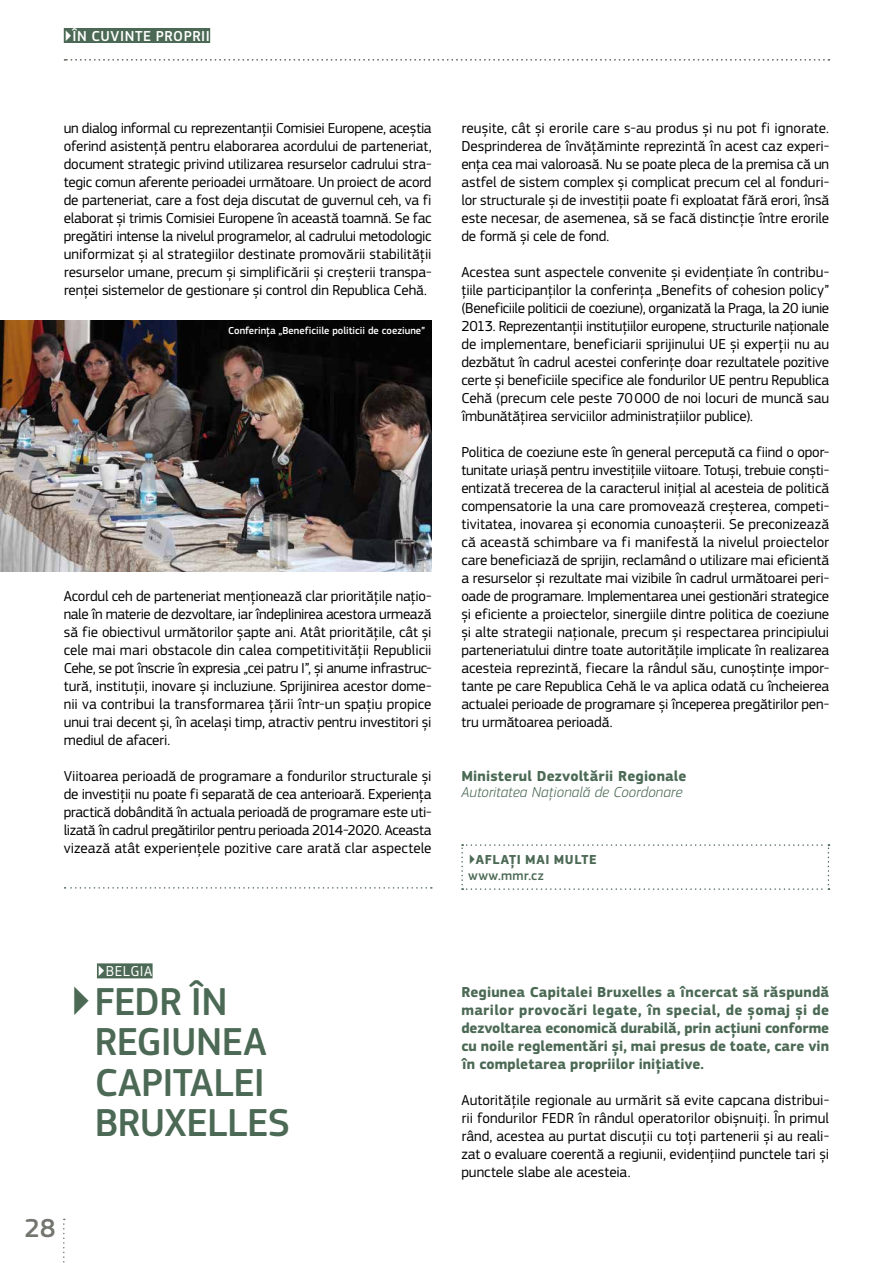
<style>
.page{position:relative;width:893px;height:1263px;background:#fff}
.page>*{position:absolute;margin:0;border:0;box-sizing:border-box;transform-origin:0 0}
.t1{font:500 40.5px/40.5px "EC Square Sans Pro";letter-spacing:-.015em;color:#4b6954}
.t2{font:500 27px "EC Square Sans Pro";color:#73766e}
.t3{font:15px/18px "EC Square Sans Pro";letter-spacing:-.01em;color:#000;text-align:justify}
.t4{font:700 15px/18px "EC Square Sans Pro";letter-spacing:.005em;color:#4b6954;text-align:justify}
.t5{font:italic 300 15px "EC Square Sans Pro";letter-spacing:.005em;color:#4b6954}
.t6{font:500 15px "EC Square Sans Pro";letter-spacing:.04em;color:#fff}
.t7{font:15px "EC Square Sans Pro";letter-spacing:.03em;color:#fff}
.t8{font:700 13.5px "EC Square Sans Pro";letter-spacing:.05em;color:#4b6954}
.t9{font:500 13.5px "EC Square Sans Pro";letter-spacing:.03em;color:#4b6954}
.t10{font:500 10.5px "EC Square Sans Pro";color:#fff}
</style>
<div class="page">
<img style="left:0;top:320px;width:432px;height:252px">
<svg style="left:461px;top:844px;width:368px;height:46px"></svg>
<svg style="left:65px;top:887px;width:367px;height:2px"></svg>
<div style="left:97px;top:963px;width:56px;height:15px;background:#4b6954"></div>
<div style="left:64px;top:28px;width:146px;height:15px;background:#4b6954"></div>
<svg style="left:63px;top:1219px;width:2px;height:44px"></svg>
<svg style="left:65px;top:59px;width:764px;height:2px"></svg>
<p class="t6" style="left:64px;top:27px;width:148px">▶ÎN CUVINTE PROPRII</p>
<p class="t3" style="left:64px;top:119px;width:369px">un dialog informal cu reprezentanţii Comisiei Europene, aceştia oferind asistenţă pentru elaborarea acordului de parteneriat, document strategic privind utilizarea resurselor cadrului stra&shy;tegic comun aferente perioadei următoare. Un proiect de acord de parteneriat, care a fost deja discutat de guvernul ceh, va fi elaborat şi trimis Comisiei Europene în această toamnă. Se fac pregătiri intense la nivelul programelor, al cadrului metodologic uniformizat şi al strategiilor destinate promovării stabilităţii resurselor umane, precum şi simplificării şi creşterii transpa&shy;renţei sistemelor de gestionare şi control din Republica Cehă.</p>
<p class="t10" style="left:228px;top:325px;width:198px">Conferinţa „Beneficiile politicii de coeziune”</p>
<p class="t3" style="left:64px;top:587px;width:369px">Acordul ceh de parteneriat menţionează clar priorităţile naţio&shy;nale în materie de dezvoltare, iar îndeplinirea acestora urmează să fie obiectivul următorilor şapte ani. Atât priorităţile, cât şi cele mai mari obstacole din calea competitivităţii Republicii Cehe, se pot înscrie în expresia „cei patru I”, şi anume infrastruc&shy;tură, instituţii, inovare şi incluziune. Sprijinirea acestor dome&shy;nii va contribui la transformarea ţării într-un spaţiu propice unui trai decent şi, în acelaşi timp, atractiv pentru investitori şi mediul de afaceri.</p>
<p class="t3" style="left:64px;top:767px;width:369px">Viitoarea perioadă de programare a fondurilor structurale şi de investiţii nu poate fi separată de cea anterioară. Experienţa practică dobândită în actuala perioadă de programare este uti&shy;lizată în cadrul pregătirilor pentru perioada 2014-2020. Aceasta vizează atât experienţele pozitive care arată clar aspectele</p>
<p class="t3" style="left:461px;top:119px;width:369px">reuşite, cât şi erorile care s-au produs şi nu pot fi ignorate.<br>Desprinderea de învăţăminte reprezintă în acest caz experi&shy;enţa cea mai valoroasă. Nu se poate pleca de la premisa că un astfel de sistem complex şi complicat precum cel al fonduri&shy;lor structurale şi de investiţii poate fi exploatat fără erori, însă este necesar, de asemenea, să se facă distincţie între erorile de formă şi cele de fond.</p>
<p class="t3" style="left:461px;top:263px;width:369px">Acestea sunt aspectele convenite şi evidenţiate în contribu&shy;ţiile participanţilor la conferinţa „Benefits of cohesion policy” (Beneficiile politicii de coeziune), organizată la Praga, la 20 iunie 2013. Reprezentanţii instituţiilor europene, structurile naţionale de implementare, beneficiarii sprijinului UE şi experţii nu au dezbătut în cadrul acestei conferinţe doar rezultatele pozitive certe şi beneficiile specifice ale fondurilor UE pentru Republica Cehă (precum cele peste 70000 de noi locuri de muncă sau îmbunătăţirea serviciilor administraţiilor publice).</p>
<p class="t3" style="left:461px;top:443px;width:369px">Politica de coeziune este în general percepută ca fiind o opor&shy;tunitate uriaşă pentru investiţiile viitoare. Totuşi, trebuie conşti&shy;entizată trecerea de la caracterul iniţial al acesteia de politică compensatorie la una care promovează creşterea, competi&shy;tivitatea, inovarea şi economia cunoaşterii. Se preconizează că această schimbare va fi manifestă la nivelul proiectelor care beneficiază de sprijin, reclamând o utilizare mai eficientă a resurselor şi rezultate mai vizibile în cadrul următoarei peri&shy;oade de programare. Implementarea unei gestionări strategice şi eficiente a proiectelor, sinergiile dintre politica de coeziune şi alte strategii naţionale, precum şi respectarea principiului parteneriatului dintre toate autorităţile implicate în realizarea acesteia reprezintă, fiecare la rândul său, cunoştinţe impor&shy;tante pe care Republica Cehă le va aplica odată cu încheierea actualei perioade de programare şi începerea pregătirilor pen&shy;tru următoarea perioadă.</p>
<p class="t4" style="left:461px;top:767px;width:227px">Ministerul Dezvoltării Regionale</p>
<p class="t5" style="left:461px;top:783px;width:223px">Autoritatea Naţională de Coordonare</p>
<p class="t8" style="left:468px;top:852px;width:130px">▶AFLAŢI MAI MULTE</p>
<p class="t9" style="left:468px;top:868px;width:77px">www.mmr.cz</p>
<h2 class="t2" style="left:25px;top:1212px;width:32px">28</h2>
<p class="t7" style="left:97px;top:962px;width:57px">▶BELGIA</p>
<h1 class="t1" style="left:95px;top:982px;width:197px;text-indent:-26px">▶FEDR ÎN<br>REGIUNEA<br>CAPITALEI<br>BRUXELLES</h1>
<p class="t4" style="left:461px;top:983px;width:369px">Regiunea Capitalei Bruxelles a încercat să răspundă marilor provocări legate, în special, de şomaj şi de dezvoltarea economică durabilă, prin acţiuni conforme cu noile reglementări şi, mai presus de toate, care vin în completarea propriilor iniţiative.</p>
<p class="t3" style="left:461px;top:1091px;width:369px">Autorităţile regionale au urmărit să evite capcana distribui&shy;rii fondurilor FEDR în rândul operatorilor obişnuiţi. În primul rând, acestea au purtat discuţii cu toţi partenerii şi au reali&shy;zat o evaluare coerentă a regiunii, evidenţiind punctele tari şi punctele slabe ale acesteia.</p>
</div>
